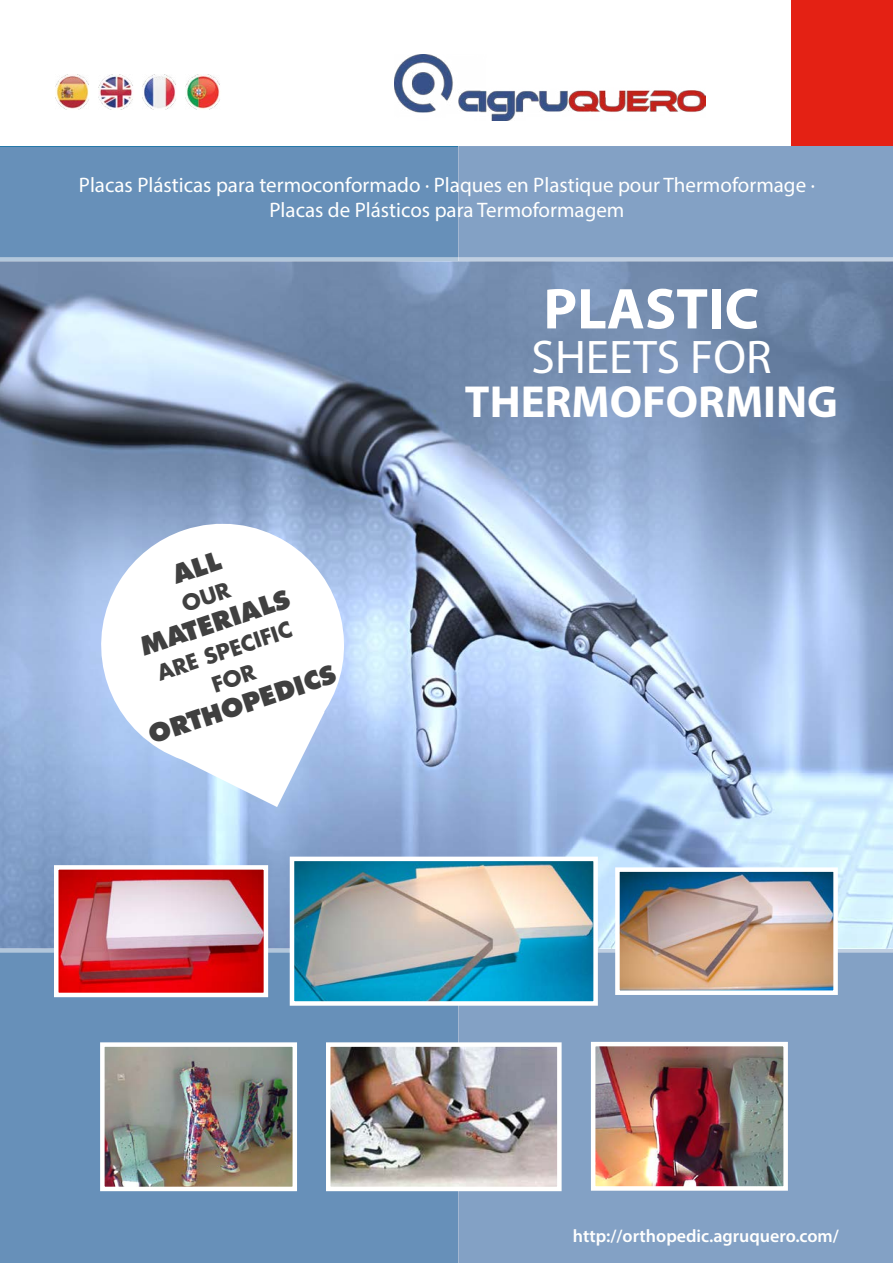
<style>
.page{position:relative;width:893px;height:1263px;background:#fff}
.page>*{position:absolute;margin:0;border:0;box-sizing:border-box;transform-origin:0 0}
.t1{font:700 58.05px "Myriad Pro";color:#fff}
.t2{font:47.4px "Myriad Pro";color:#fff}
.t3{font:700 45.15px "Myriad Pro";color:#fff}
.t4{font:800 24.9px "Futura Std";color:#404040}
.t5{font:700 21.15px/28.7px "Futura Std";color:#404040;text-align:center}
.t6{font:21px/25.2px "Myriad Pro";color:#fffffe;text-align:center}
.t7{font:600 18px "Myriad Pro";color:#fffffe}
</style>
<div class="page">
<div style="left:458px;top:147px;width:435px;height:1116px;background:#83a1c5"></div>
<div style="left:0;top:147px;width:458px;height:1116px;background:#6790b9"></div>
<img style="left:394px;top:54px;width:312px;height:67px">
<img style="left:99px;top:75px;width:34px;height:34px">
<img style="left:142px;top:75px;width:34px;height:34px">
<img style="left:55px;top:75px;width:34px;height:34px">
<img style="left:186px;top:75px;width:34px;height:34px">
<img style="left:0;top:262px;width:893px;height:686px">
<svg style="left:0;top:257px;width:893px;height:5px;background:#b2c4d8"></svg>
<div style="left:0;top:948px;width:893px;height:5px;background:#b7cbdd"></div>
<div style="left:792px;top:0;width:101px;height:146px;background:#e42114"></div>
<img style="left:59px;top:870px;width:204px;height:122px">
<div style="left:54px;top:865px;width:214px;height:132px;border:4px solid #fff"></div>
<img style="left:295px;top:862px;width:298px;height:139px">
<div style="left:290px;top:857px;width:308px;height:149px;border:4px solid #fff"></div>
<img style="left:620px;top:872px;width:213px;height:118px">
<div style="left:615px;top:867px;width:223px;height:128px;border:4px solid #fff"></div>
<svg style="left:84px;top:518px;width:264px;height:289px;background:#dce6f5"></svg>
<img style="left:105px;top:1047px;width:187px;height:139px">
<div style="left:100px;top:1042px;width:197px;height:149px;border:4px solid #fffffe"></div>
<img style="left:331px;top:1047px;width:226px;height:139px">
<div style="left:326px;top:1042px;width:236px;height:149px;border:4px solid #fffffe"></div>
<img style="left:596px;top:1047px;width:187px;height:139px">
<div style="left:591px;top:1042px;width:197px;height:149px;border:4px solid #fffffe"></div>
<div style="left:170px;top:551px;width:62px;height:61px;background:#fff"></div>
<p class="t6" style="left:79px;top:172px;width:738px">Placas Plásticas para termoconformado · Plaques en Plastique pour Thermoformage ·<br>Placas de Plásticos para Termoformagem</p>
<p class="t4" style="left:136px;top:631px;width:158px;rotate:-18deg">MATERIALS</p>
<p class="t5" style="left:153px;top:660px;width:143px;rotate:-19deg">ARE SPECIFIC<br>FOR</p>
<p class="t4" style="left:144px;top:719px;width:198px;rotate:-18deg">ORTHOPEDICS</p>
<h1 class="t1" style="left:543px;top:271px;width:217px">PLASTIC</h1>
<h2 class="t2" style="left:532px;top:328px;width:241px">SHEETS FOR</h2>
<h3 class="t3" style="left:465px;top:372px;width:374px">THERMOFORMING</h3>
<p class="t7" style="left:573px;top:1225px;width:268px">http://orthopedic.agruquero.com/</p>
</div>
